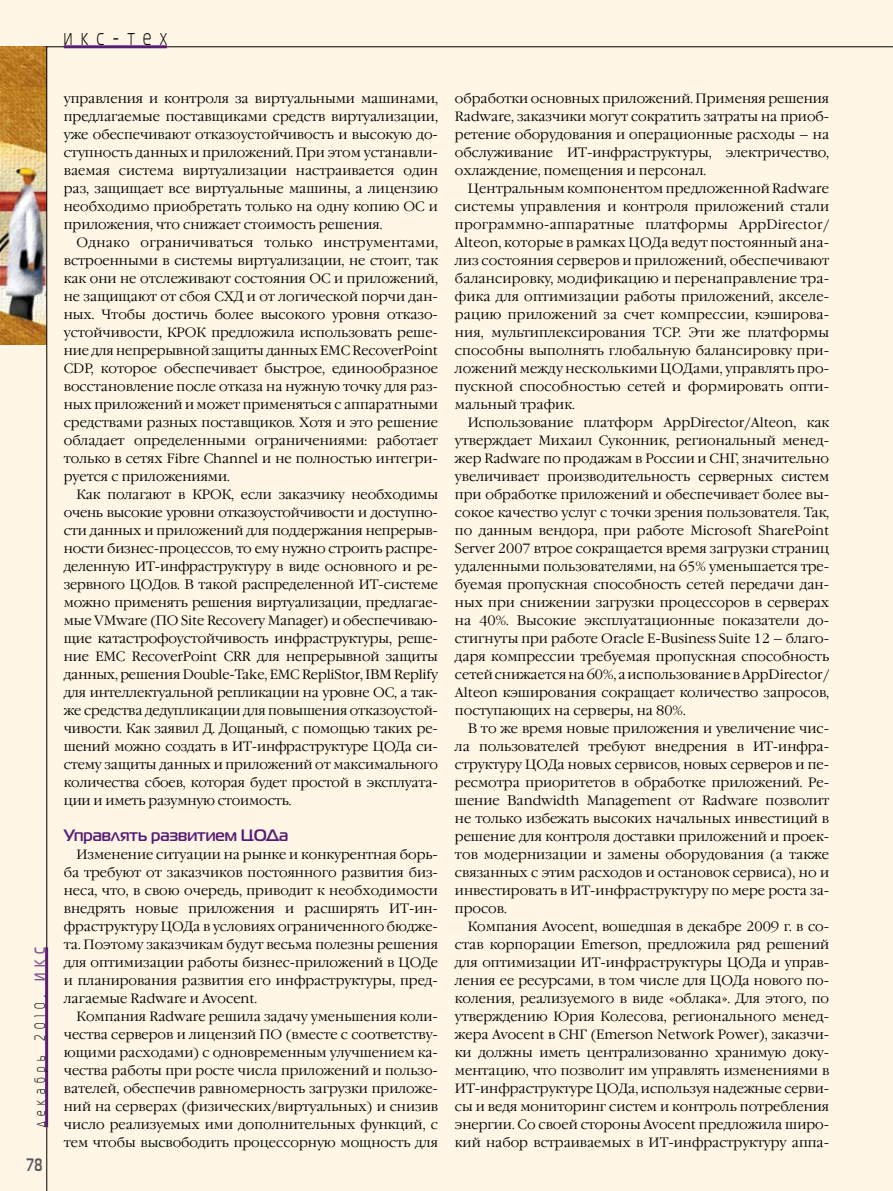
<style>
.page{position:relative;width:893px;height:1191px;background:#fff6e6}
.page>*{position:absolute;margin:0;border:0;box-sizing:border-box;transform-origin:0 0}
.t1{font:22.5px "Magistral C";letter-spacing:.55em;color:#000;scale:.7 1}
.t2{font:700 18px "Magistral C";color:#58585a;scale:.7 1}
.t3{font:700 16.5px "Magistral C";color:#581d74}
.t4{font:15px "Magistral C";letter-spacing:.55em;color:#000;scale:.7 1}
.t5{font:300 13.5px/18px "Garamond C";color:#000;text-align:justify}
.s1{font-weight:700;color:#825894}
</style>
<div class="page">
<img style="left:0;top:47px;width:46px;height:297px">
<hr style="left:45px;top:947px;width:3px;height:180px;background:#581d74">
<hr style="left:64px;top:45px;width:103px;height:3px;background:#581d74">
<h1 class="t1" style="left:64px;top:26px;width:149px">икс-тех</h1>
<p class="t4" style="left:32px;top:1127px;width:258px;rotate:-90deg">декабрь 2010, <span class="s1">ИКС</span></p>
<h2 class="t2" style="left:27px;top:1154px;width:24px">78</h2>
<p class="t5" style="left:64px;top:90px;width:376px">управления и контроля за виртуальными машинами, предлагаемые поставщиками средств виртуализации, уже обеспечивают отказоустойчивость и высокую до&shy;ступность данных и приложений. При этом устанавли&shy;ваемая система виртуализации настраивается один раз, защищает все виртуальные машины, а лицензию необходимо приобретать только на одну копию ОС и приложения, что снижает стоимость решения.</p>
<p class="t5" style="left:64px;top:234px;width:376px;text-indent:13px">Однако ограничиваться только инструментами, встроенными в системы виртуализации, не стоит, так как они не отслеживают состояния ОС и приложений, не защищают от сбоя СХД и от логической порчи дан&shy;ных. Чтобы достичь более высокого уровня отказо&shy;устойчивости, КРОК предложила использовать реше&shy;ние для непрерывной защиты данных EMC RecoverPoint CDP, которое обеспечивает быстрое, единообразное восстановление после отказа на нужную точку для раз&shy;ных приложений и может применяться с аппаратными средствами разных поставщиков. Хотя и это решение обладает определенными ограничениями: работает только в сетях Fibre Channel и не полностью интегри&shy;руется с приложениями.</p>
<p class="t5" style="left:64px;top:486px;width:376px;text-indent:13px">Как полагают в КРОК, если заказчику необходимы очень высокие уровни отказоустойчивости и доступно&shy;сти данных и приложений для поддержания непрерыв&shy;ности бизнес-процессов, то ему нужно строить распре&shy;деленную ИТ-инфраструктуру в виде основного и ре&shy;зервного ЦОДов. В такой распределенной ИТ-системе можно применять решения виртуализации, предлагае&shy;мые VMware (ПО Site Recovery Manager) и обеспечиваю&shy;щие катастрофоустойчивость инфраструктуры, реше&shy;ние EMC RecoverPoint CRR для непрерывной защиты данных, решения Double-Take, EMC RepliStor, IBM Replify для интеллектуальной репликации на уровне ОС, а так&shy;же средства дедупликации для повышения отказоустой&shy;чивости. Как заявил Д. Дощаный, с помощью таких ре&shy;шений можно создать в ИТ-инфраструктуре ЦОДа си&shy;стему защиты данных и приложений от максимального количества сбоев, которая будет простой в эксплуата&shy;ции и иметь разумную стоимость.</p>
<p class="t3" style="left:64px;top:825px;width:226px">Управлять развитием ЦОДа</p>
<p class="t5" style="left:64px;top:846px;width:376px;text-indent:13px">Изменение ситуации на рынке и конкурентная борь&shy;ба требуют от заказчиков постоянного развития биз&shy;неса, что, в свою очередь, приводит к необходимости внедрять новые приложения и расширять ИТ-ин&shy;фраструктуру ЦОДа в условиях ограниченного бюдже&shy;та. Поэтому заказчикам будут весьма полезны решения для оптимизации работы бизнес-приложений в ЦОДе и планирования развития его инфраструктуры, пред&shy;лагаемые Radware и Avocent.</p>
<p class="t5" style="left:64px;top:1008px;width:376px;text-indent:13px">Компания Radware решила задачу уменьшения коли&shy;чества серверов и лицензий ПО (вместе с соответству&shy;ющими расходами) с одновременным улучшением ка&shy;чества работы при росте числа приложений и пользо&shy;вателей, обеспечив равномерность загрузки приложе&shy;ний на серверах (физических/виртуальных) и снизив число реализуемых ими дополнительных функций, с тем чтобы высвободить процессорную мощность для</p>
<p class="t5" style="left:455px;top:90px;width:376px">обработки основных приложений. Применяя решения Radware, заказчики могут сократить затраты на приоб&shy;ретение оборудования и операционные расходы – на обслуживание ИТ-инфраструктуры, электричество, охлаждение, помещения и персонал.</p>
<p class="t5" style="left:455px;top:180px;width:376px;text-indent:13px">Центральным компонентом предложенной Radware системы управления и контроля приложений стали программно-аппаратные платформы AppDirector/ Alteon, которые в рамках ЦОДа ведут постоянный ана&shy;лиз состояния серверов и приложений, обеспечивают балансировку, модификацию и перенаправление тра&shy;фика для оптимизации работы приложений, акселе&shy;рацию приложений за счет компрессии, кэширова&shy;ния, мультиплексирования TCP. Эти же платформы способны выполнять глобальную балансировку при&shy;ложений между несколькими ЦОДами, управлять про&shy;пускной способностью сетей и формировать опти&shy;мальный трафик.</p>
<p class="t5" style="left:455px;top:414px;width:376px;text-indent:13px">Использование платформ AppDirector/Alteon, как утверждает Михаил Суконник, региональный менед&shy;жер Radware по продажам в России и СНГ, значительно увеличивает производительность серверных систем при обработке приложений и обеспечивает более вы&shy;сокое качество услуг с точки зрения пользователя. Так, по данным вендора, при работе Microsoft SharePoint Server 2007 втрое сокращается время загрузки страниц удаленными пользователями, на 65% уменьшается тре&shy;буемая пропускная способность сетей передачи дан&shy;ных при снижении загрузки процессоров в серверах на 40%. Высокие эксплуатационные показатели до&shy;стигнуты при работе Oracle E-Business Suite 12 – благо&shy;даря компрессии требуемая пропускная способность сетей снижается на 60%, а использование в AppDirector/ Alteon кэширования сокращает количество запросов, поступающих на серверы, на 80%.</p>
<p class="t5" style="left:455px;top:720px;width:376px;text-indent:13px">В то же время новые приложения и увеличение чис&shy;ла пользователей требуют внедрения в ИТ-инфра&shy;структуру ЦОДа новых сервисов, новых серверов и пе&shy;ресмотра приоритетов в обработке приложений. Ре&shy;шение Bandwidth Management от Radware позволит не только избежать высоких начальных инвестиций в решение для контроля доставки приложений и проек&shy;тов модернизации и замены оборудования (а также связанных с этим расходов и остановок сервиса), но и инвестировать в ИТ-инфраструктуру по мере роста за&shy;просов.</p>
<p class="t5" style="left:455px;top:918px;width:376px;text-indent:13px">Компания Avocent, вошедшая в декабре 2009 г. в со&shy;став корпорации Emerson, предложила ряд решений для оптимизации ИТ-инфраструктуры ЦОДа и управ&shy;ления ее ресурсами, в том числе для ЦОДа нового по&shy;коления, реализуемого в виде «облака». Для этого, по утверждению Юрия Колесова, регионального менед&shy;жера Avocent в СНГ (Emerson Network Power), заказчи&shy;ки должны иметь централизованно хранимую доку&shy;ментацию, что позволит им управлять изменениями в ИТ-инфраструктуре ЦОДа, используя надежные серви&shy;сы и ведя мониторинг систем и контроль потребления энергии. Со своей стороны Avocent предложила широ&shy;кий набор встраиваемых в ИТ-инфраструктуру аппа-</p>
</div>
